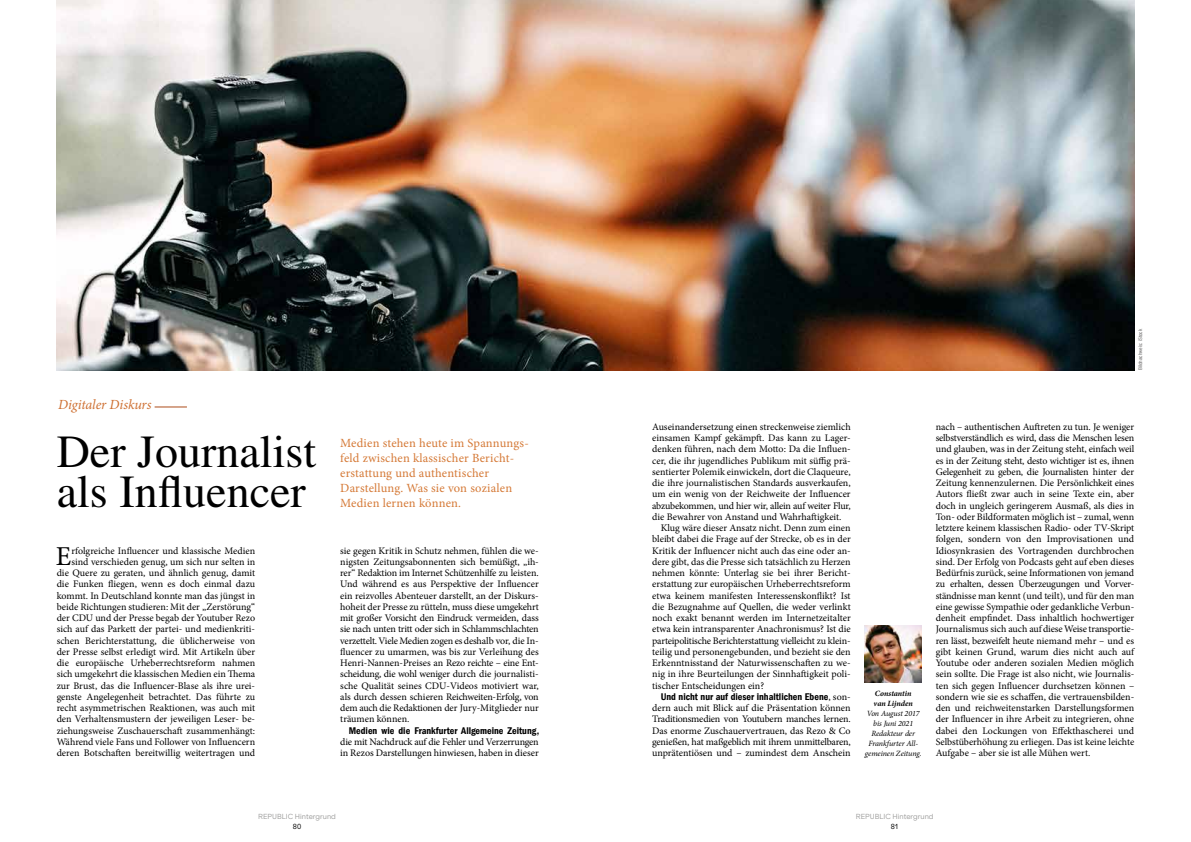
<style>
.page{position:relative;width:1191px;height:842px;background:#fff}
.page>*{position:absolute;margin:0;border:0;box-sizing:border-box;transform-origin:0 0}
.t1{font:46px/40px "FAZ Times";color:#000}
.t2{font:27.3px "Minion Pro";color:#000}
.t3{font:italic 14px "Minion Pro";letter-spacing:-.005em;color:#ce7032}
.t4{font:12.5px/15px "Minion Pro";letter-spacing:.005em;color:#d57936}
.t5{font:10px/11.2px "Minion Pro";letter-spacing:-.01em;color:#000;text-align:justify}
.t6{font:600 condensed 10px "FAZ Franklin Gothic";color:#000}
.t7{font:italic 8px/10px "Minion Pro";letter-spacing:-.01em;color:#000;text-align:center}
.t8{font:italic 700 8px/10px "Minion Pro";letter-spacing:-.005em;color:#000}
.t9{font:7px "Klarheit Grotesk";color:#9d9d9c}
.t10{font:7px "Klarheit Grotesk";color:#000}
.t11{font:condensed 5.5px "FAZ Franklin Gothic";color:#646363}
.s1{font-family:"Minion Pro";font-weight:400;font-stretch:normal}
</style>
<div class="page">
<img style="left:57px;top:0;width:1077px;height:370px">
<img style="left:865px;top:625px;width:56px;height:57px">
<hr style="left:155px;top:407px;width:32px;height:1px;background:#ac4c1a">
<h3 class="t3" style="left:58px;top:395px;width:95px">Digitaler Diskurs</h3>
<h1 class="t1" style="left:57px;top:432px;width:261px">Der Journalist als Influencer</h1>
<p class="t4" style="left:340px;top:436px;width:190px">Medien stehen heute im Spannungs&shy;feld zwischen klassischer Bericht&shy;erstattung und authentischer<br>Darstellung. Was sie von sozialen<br>Medien lernen können.</p>
<h2 class="t2" style="left:56px;top:538px;width:17px">E</h2>
<p class="t5" style="left:57px;top:545px;width:200px;text-align:right">rfolgreiche Influencer und klassische Medien sind verschieden genug, um sich nur selten in<br>die Quere zu geraten, und ähnlich genug, damit die Funken fliegen, wenn es doch einmal dazu kommt. In Deutschland konnte man das jüngst in beide Richtungen studieren: Mit der „Zerstörung“ der CDU und der Presse begab der Youtuber Rezo sich auf das Parkett der partei- und medienkriti&shy;schen Berichterstattung, die üblicherweise von der Presse selbst erledigt wird. Mit Artikeln über die europäische Urheberrechtsreform nahmen sich umgekehrt die klassischen Medien ein Thema zur Brust, das die Influencer-Blase als ihre urei&shy;genste Angelegenheit betrachtet. Das führte zu recht asymmetrischen Reaktionen, was auch mit den Verhaltensmustern der jeweiligen Leser- be&shy;ziehungsweise Zuschauerschaft zusammenhängt:<br>Während viele Fans und Follower von Influencern deren Botschaften bereitwillig weitertragen und</p>
<p class="t5" style="left:340px;top:545px;width:200px">sie gegen Kritik in Schutz nehmen, fühlen die we&shy;nigsten Zeitungsabonnenten sich bemüßigt, „ih&shy;rer“ Redaktion im Internet Schützenhilfe zu leisten.<br>Und während es aus Perspektive der Influencer ein reizvolles Abenteuer darstellt, an der Diskurs&shy;hoheit der Presse zu rütteln, muss diese umgekehrt mit großer Vorsicht den Eindruck vermeiden, dass sie nach unten tritt oder sich in Schlammschlachten verzettelt. Viele Medien zogen es deshalb vor, die In&shy;fluencer zu umarmen, was bis zur Verleihung des Henri-Nannen-Preises an Rezo reichte – eine Ent&shy;scheidung, die wohl weniger durch die journalisti&shy;sche Qualität seines CDU--Videos motiviert war, als durch dessen schieren Reichweiten-Erfolg, von dem auch die Redaktionen der Jury-Mitglieder nur träumen können.</p>
<p class="t6" style="left:349px;top:724px;width:192px">Medien wie die Frankfurter Allgemeine Zeitung,</p>
<p class="t5" style="left:340px;top:736px;width:200px">die mit Nachdruck auf die Fehler und Verzerrungen in Rezos Darstellungen hinwiesen, haben in dieser</p>
<p class="t9" style="left:258px;top:811px;width:79px">REPUBLIC Hintergrund</p>
<p class="t10" style="left:293px;top:821px;width:10px">80</p>
<p class="t11" style="left:1137px;top:370px;width:43px;rotate:-90deg">Bildnachweis: iStock</p>
<p class="t5" style="left:652px;top:421px;width:200px">Auseinandersetzung einen streckenweise ziemlich</p>
<p class="t5" style="left:652px;top:432px;width:200px">einsamen Kampf gekämpft. Das kann zu Lager-</p>
<p class="t5" style="left:652px;top:444px;width:200px">denken führen, nach dem Motto: Da die Influen-</p>
<p class="t5" style="left:652px;top:455px;width:200px">cer, die ihr jugendliches Publikum mit süffig prä-</p>
<p class="t5" style="left:652px;top:466px;width:200px">sentierter Polemik einwickeln, dort die Claqueure,</p>
<p class="t5" style="left:652px;top:477px;width:200px">die ihre journalistischen Standards ausverkaufen,</p>
<p class="t5" style="left:652px;top:489px;width:200px">um ein wenig von der Reichweite der Influencer</p>
<p class="t5" style="left:652px;top:500px;width:200px">abzubekommen, und hier wir, allein auf weiter Flur,</p>
<p class="t5" style="left:652px;top:511px;width:191px">die Bewahrer von Anstand und Wahrhaftigkeit.</p>
<p class="t5" style="left:660px;top:522px;width:191px">Klug wäre dieser Ansatz nicht. Denn zum einen</p>
<p class="t5" style="left:652px;top:534px;width:200px">bleibt dabei die Frage auf der Strecke, ob es in der</p>
<p class="t5" style="left:652px;top:545px;width:200px">Kritik der Influencer nicht auch das eine oder an-</p>
<p class="t5" style="left:652px;top:556px;width:200px">dere gibt, das die Presse sich tatsächlich zu Herzen</p>
<p class="t5" style="left:652px;top:567px;width:200px">nehmen könnte: Unterlag sie bei ihrer Bericht-</p>
<p class="t5" style="left:652px;top:579px;width:200px">erstattung zur europäischen Urheberrechtsreform</p>
<p class="t5" style="left:652px;top:590px;width:200px">etwa keinem manifesten Interessenskonflikt? Ist</p>
<p class="t5" style="left:652px;top:601px;width:200px">die Bezugnahme auf Quellen, die weder verlinkt</p>
<p class="t5" style="left:652px;top:612px;width:200px">noch exakt benannt werden im Internetzeitalter</p>
<p class="t5" style="left:652px;top:624px;width:200px">etwa kein intransparenter Anachronismus? Ist die</p>
<p class="t5" style="left:652px;top:635px;width:200px">parteipolitische Berichterstattung vielleicht zu klein-</p>
<p class="t5" style="left:652px;top:646px;width:200px">teilig und personengebunden, und bezieht sie den</p>
<p class="t5" style="left:652px;top:657px;width:200px">Erkenntnisstand der Naturwissenschaften zu we-</p>
<p class="t5" style="left:652px;top:669px;width:200px">nig in ihre Beurteilungen der Sinnhaftigkeit poli-</p>
<p class="t5" style="left:652px;top:680px;width:113px">tischer Entscheidungen ein?</p>
<p class="t6" style="left:660px;top:691px;width:191px">Und nicht nur auf dieser inhaltlichen Ebene<span class="s1">, son-</span></p>
<p class="t5" style="left:652px;top:702px;width:200px">dern auch mit Blick auf die Präsentation können Traditionsmedien von Youtubern manches lernen.<br>Das enorme Zuschauervertrauen, das Rezo &amp; Co genießen, hat maßgeblich mit ihrem unmittelbaren, unprätentiösen und – zumindest dem Anschein</p>
<p class="t8" style="left:873px;top:688px;width:41px">Constantin van Lijnden</p>
<p class="t7" style="left:865px;top:708px;width:58px">Von August 2017 bis Juni 2021<br>Redakteur der<br>Frankfurter All&shy;gemeinen Zeitung.</p>
<p class="t5" style="left:935px;top:421px;width:200px">nach – authentischen Auftreten zu tun. Je weniger selbstverständlich es wird, dass die Menschen lesen und glauben, was in der Zeitung steht, einfach weil es in der Zeitung steht, desto wichtiger ist es, ihnen Gelegenheit zu geben, die Journalisten hinter der Zeitung kennenzulernen. Die Persönlichkeit eines Autors fließt zwar auch in seine Texte ein, aber doch in ungleich geringerem Ausmaß, als dies in Ton- oder Bildformaten möglich ist – zumal, wenn letztere keinem klassischen Radio- oder TV-Skript folgen, sondern von den Improvisationen und Idiosynkrasien des Vortragenden durchbrochen sind. Der Erfolg von Podcasts geht auf eben dieses Bedürfnis zurück, seine Informationen von jemand zu erhalten, dessen Überzeugungen und Vorver&shy;ständnisse man kennt (und teilt), und für den man eine gewisse Sympathie oder gedankliche Verbun&shy;denheit empfindet. Dass inhaltlich hochwertiger Journalismus sich auch auf diese Weise transportie&shy;ren lässt, bezweifelt heute niemand mehr – und es gibt keinen Grund, warum dies nicht auch auf Youtube oder anderen sozialen Medien möglich sein sollte. Die Frage ist also nicht, wie Journalis&shy;ten sich gegen Influencer durchsetzen können – sondern wie sie es schaffen, die vertrauensbilden&shy;den und reichweitenstarken Darstellungsformen der Influencer in ihre Arbeit zu integrieren, ohne dabei den Lockungen von Effekthascherei und Selbstüberhöhung zu erliegen. Das ist keine leichte Aufgabe – aber sie ist alle Mühen wert.</p>
<p class="t9" style="left:855px;top:811px;width:79px">REPUBLIC Hintergrund</p>
<p class="t10" style="left:891px;top:821px;width:9px">81</p>
</div>
